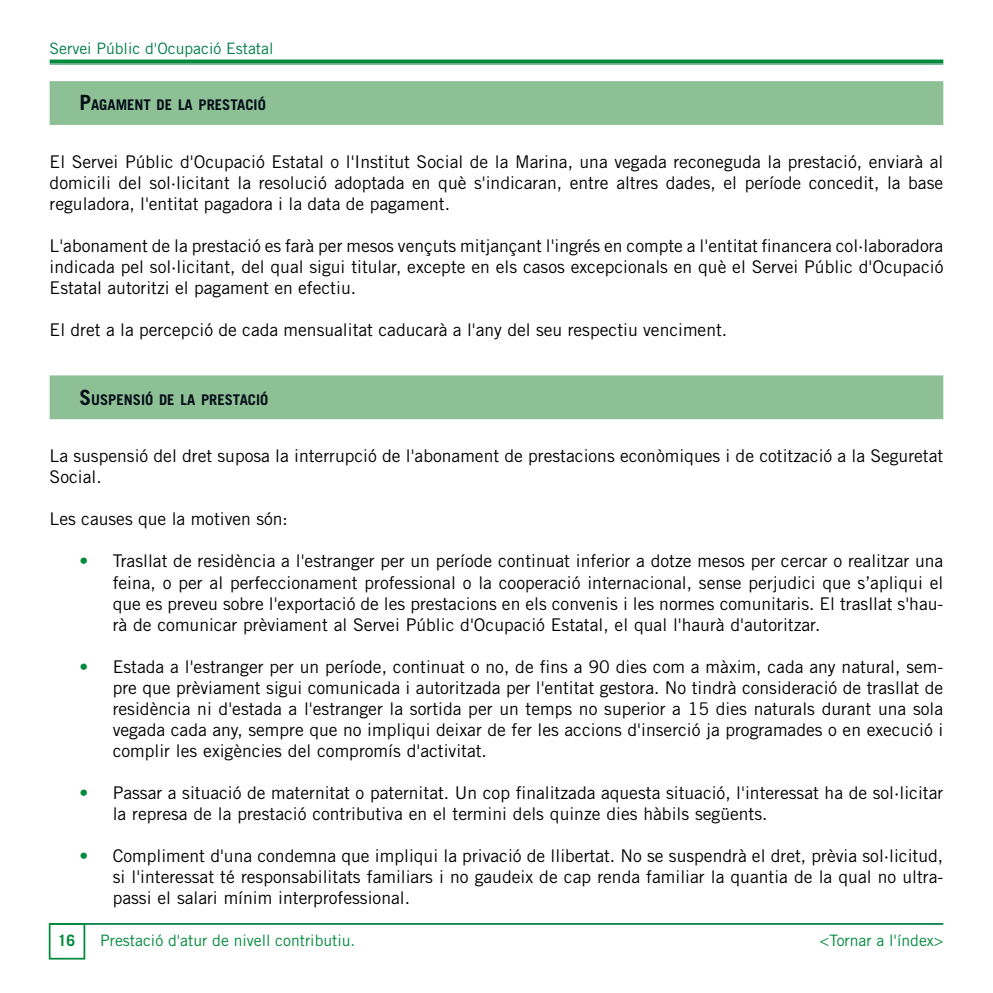
<style>
.page{position:relative;width:993px;height:993px;background:#fff}
.page>*{position:absolute;margin:0;border:0;box-sizing:border-box;transform-origin:0 0}
.t1{font:17.5px/21px "Trade Gothic LT Std";color:#000;text-align:justify}
.t2{font:15.75px "Trade Gothic LT Std";color:#008a3c}
.t3{font:15.75px "Trade Gothic LT Std";color:#007e48}
.t4{font:700 15.75px "Trade Gothic LT Std";color:#008a3c}
.t5{font:700 14.7px "Trade Gothic LT Std";color:#030d18}
.s1{font-size:21px}
.s2{color:#008a3c}
</style>
<div class="page">
<svg style="left:50px;top:59px;width:893px;height:4px;fill:#008a3c"></svg>
<hr style="left:50px;top:63px;width:893px;height:2px;background:#62aa88">
<hr style="left:50px;top:922px;width:893px;height:2px;background:#007e48">
<div style="left:49px;top:922px;width:36px;height:37px;border:2px solid #008a3c"></div>
<div style="left:50px;top:81px;width:893px;height:44px;background:#8dc095"></div>
<div style="left:50px;top:375px;width:893px;height:44px;background:#8dc095"></div>
<p class="t3" style="left:50px;top:39px;width:225px">Servei Públic d'Ocupació Estatal</p>
<p class="t5" style="left:79px;top:96px;width:188px"><span class="s1">P</span>AGAMENT DE LA PRESTACIÓ</p>
<p class="t1" style="left:50px;top:151px;width:894px">El Servei Públic d'Ocupació Estatal o l'Institut Social de la Marina, una vegada reconeguda la prestació, enviarà al domicili del sol·licitant la resolució adoptada en què s'indicaran, entre altres dades, el període concedit, la base reguladora, l'entitat pagadora i la data de pagament.</p>
<p class="t1" style="left:50px;top:235px;width:895px">L'abonament de la prestació es farà per mesos vençuts mitjançant l'ingrés en compte a l'entitat financera col·laboradora indicada pel sol·licitant, del qual sigui titular, excepte en els casos excepcionals en què el Servei Públic d'Ocupació Estatal autoritzi el pagament en efectiu.</p>
<p class="t1" style="left:50px;top:319px;width:679px">El dret a la percepció de cada mensualitat caducarà a l'any del seu respectiu venciment.</p>
<p class="t5" style="left:79px;top:390px;width:190px"><span class="s1">S</span>USPENSIÓ DE LA PRESTACIÓ</p>
<p class="t1" style="left:50px;top:445px;width:894px">La suspensió del dret suposa la interrupció de l'abonament de prestacions econòmiques i de cotització a la Seguretat<br>Social.</p>
<p class="t1" style="left:50px;top:508px;width:240px">Les causes que la motiven són:</p>
<p class="t1" style="left:113px;top:550px;width:831px;text-indent:-33px"><span class="s2">•</span> Trasllat de residència a l'estranger per un període continuat inferior a dotze mesos per cercar o realitzar una feina, o per al perfeccionament professional o la cooperació internacional, sense perjudici que s’apliqui el que es preveu sobre l'exportació de les prestacions en els convenis i les normes comunitaris. El trasllat s'hau&shy;rà de comunicar prèviament al Servei Públic d'Ocupació Estatal, el qual l'haurà d'autoritzar.</p>
<p class="t1" style="left:113px;top:655px;width:831px;text-indent:-33px"><span class="s2">•</span> Estada a l'estranger per un període, continuat o no, de fins a 90 dies com a màxim, cada any natural, sem&shy;pre que prèviament sigui comunicada i autoritzada per l'entitat gestora. No tindrà consideració de trasllat de residència ni d'estada a l'estranger la sortida per un temps no superior a 15 dies naturals durant una sola vegada cada any, sempre que no impliqui deixar de fer les accions d'inserció ja programades o en execució i complir les exigències del compromís d'activitat.</p>
<p class="t1" style="left:113px;top:781px;width:831px;text-indent:-33px"><span class="s2">•</span> Passar a situació de maternitat o paternitat. Un cop finalitzada aquesta situació, l'interessat ha de sol·licitar la represa de la prestació contributiva en el termini dels quinze dies hàbils següents.</p>
<p class="t1" style="left:113px;top:844px;width:831px;text-indent:-33px"><span class="s2">•</span> Compliment d'una condemna que impliqui la privació de llibertat. No se suspendrà el dret, prèvia sol·licitud, si l'interessat té responsabilitats familiars i no gaudeix de cap renda familiar la quantia de la qual no ultra&shy;passi el salari mínim interprofessional.</p>
<p class="t4" style="left:58px;top:930px;width:19px">16</p>
<p class="t2" style="left:100px;top:930px;width:257px">Prestació d'atur de nivell contributiu.</p>
<p class="t2" style="left:819px;top:930px;width:125px">&lt;Tornar a l'índex&gt;</p>
</div>
